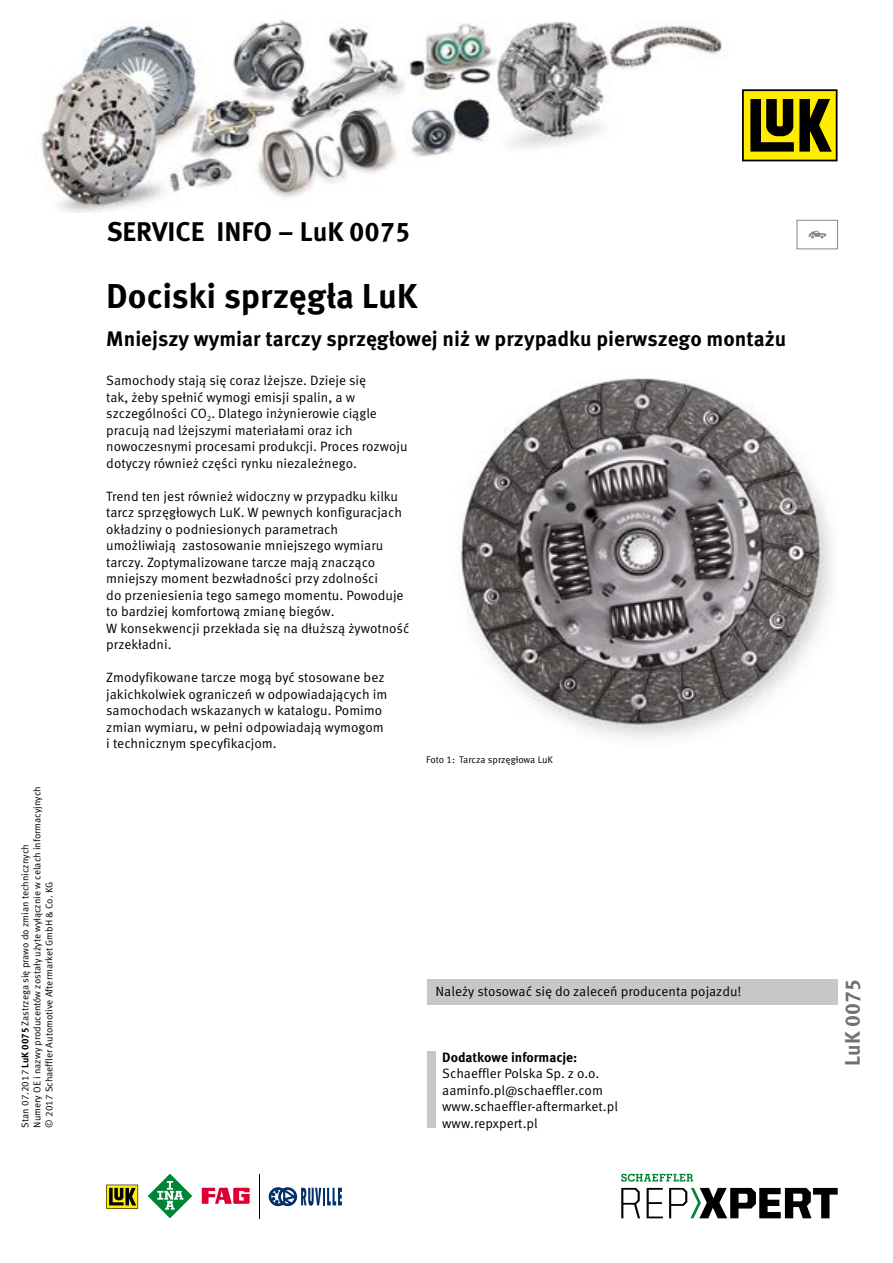
<style>
.page{position:relative;width:893px;height:1263px;background:#fff}
.page>*{position:absolute;margin:0;border:0;box-sizing:border-box;transform-origin:0 0}
.t1{font:700 34.5px "Meta Pro";color:#000}
.t2{font:700 27px "Meta Pro";color:#000}
.t3{font:700 21px "Meta Pro";color:#000}
.t4{font:700 21px "Meta Pro";color:#707172}
.t5{font:13.5px/16.5px "Meta Pro Norm";color:#000}
.t6{font:700 13.5px "Meta Pro";color:#000}
.t7{font:9.75px/12px "Meta Pro Norm";color:#000}
.s1{font-family:"Meta Pro";font-weight:700}
</style>
<div class="page">
<img style="left:459px;top:378px;width:373px;height:360px">
<div style="left:427px;top:1051px;width:9px;height:77px;background:#c6c7c8"></div>
<div style="left:427px;top:979px;width:411px;height:25px;background:#c6c7c8"></div>
<div style="left:797px;top:220px;width:41px;height:29px;border:1px solid #87888a"></div>
<svg style="left:808px;top:231px;width:18px;height:7px"></svg>
<svg style="left:106px;top:1185px;width:32px;height:24px"></svg>
<svg style="left:148px;top:1174px;width:44px;height:44px"></svg>
<svg style="left:202px;top:1188px;width:48px;height:16px"></svg>
<hr style="left:259px;top:1174px;width:1px;height:44px;background:#000">
<svg style="left:269px;top:1187px;width:73px;height:19px"></svg>
<svg style="left:621px;top:1188px;width:19px;height:30px"></svg>
<svg style="left:647px;top:1188px;width:16px;height:30px"></svg>
<svg style="left:669px;top:1188px;width:169px;height:30px"></svg>
<svg style="left:621px;top:1174px;width:72px;height:8px"></svg>
<img style="left:41px;top:20px;width:797px;height:193px">
<svg style="left:742px;top:89px;width:95px;height:72px;background:#837901"></svg>
<p class="t7" style="left:19px;top:1127px;width:343px;rotate:-90deg">Stan 07.2017 <span class="s1">LuK 0075</span> Zastrzega się prawo do zmian technicznych<br>Numery OE i nazwy producentów zostały użyte wyłącznie w celach informacyjnych © 2017 Schaeffler Automotive Aftermarket GmbH &amp; Co. KG</p>
<h2 class="t2" style="left:107px;top:210px;width:305px">SERVICE INFO – LuK 0075</h2>
<h1 class="t1" style="left:106px;top:269px;width:313px">Dociski sprzęgła LuK</h1>
<h3 class="t3" style="left:106px;top:323px;width:681px">Mniejszy wymiar tarczy sprzęgłowej niż w przypadku pierwszego montażu</h3>
<p class="t5" style="left:106px;top:371px;width:303px">Samochody stają się coraz lżejsze. Dzieje się<br>tak, żeby spełnić wymogi emisji spalin, a w szczególności CO<sub>2</sub>. Dlatego inżynierowie ciągle pracują nad lżejszymi materiałami oraz ich nowoczesnymi procesami produkcji. Proces rozwoju dotyczy również części rynku niezależnego.</p>
<p class="t5" style="left:106px;top:487px;width:305px">Trend ten jest również widoczny w przypadku kilku tarcz sprzęgłowych LuK. W pewnych konfiguracjach okładziny o podniesionych parametrach umożliwiają zastosowanie mniejszego wymiaru tarczy. Zoptymalizowane tarcze mają znacząco mniejszy moment bezwładności przy zdolności<br>do przeniesienia tego samego momentu. Powoduje to bardziej komfortową zmianę biegów.<br>W konsekwencji przekłada się na dłuższą żywotność przekładni.</p>
<p class="t5" style="left:106px;top:668px;width:283px">Zmodyfikowane tarcze mogą być stosowane bez jakichkolwiek ograniczeń w odpowiadających im samochodach wskazanych w katalogu. Pomimo zmian wymiaru, w pełni odpowiadają wymogom i technicznym specyfikacjom.</p>
<p class="t7" style="left:426px;top:753px;width:128px">Foto 1: Tarcza sprzęgłowa LuK</p>
<p class="t5" style="left:436px;top:982px;width:307px">Należy stosować się do zaleceń producenta pojazdu!</p>
<p class="t6" style="left:442px;top:1047px;width:137px">Dodatkowe informacje:</p>
<p class="t5" style="left:442px;top:1064px;width:177px">Schaeffler Polska Sp. z o.o. aaminfo.pl@schaeffler.com www.schaeffler-aftermarket.pl www.repxpert.pl</p>
<h3 class="t4" style="left:836px;top:1065px;width:88px;rotate:-90deg">LuK 0075</h3>
</div>
